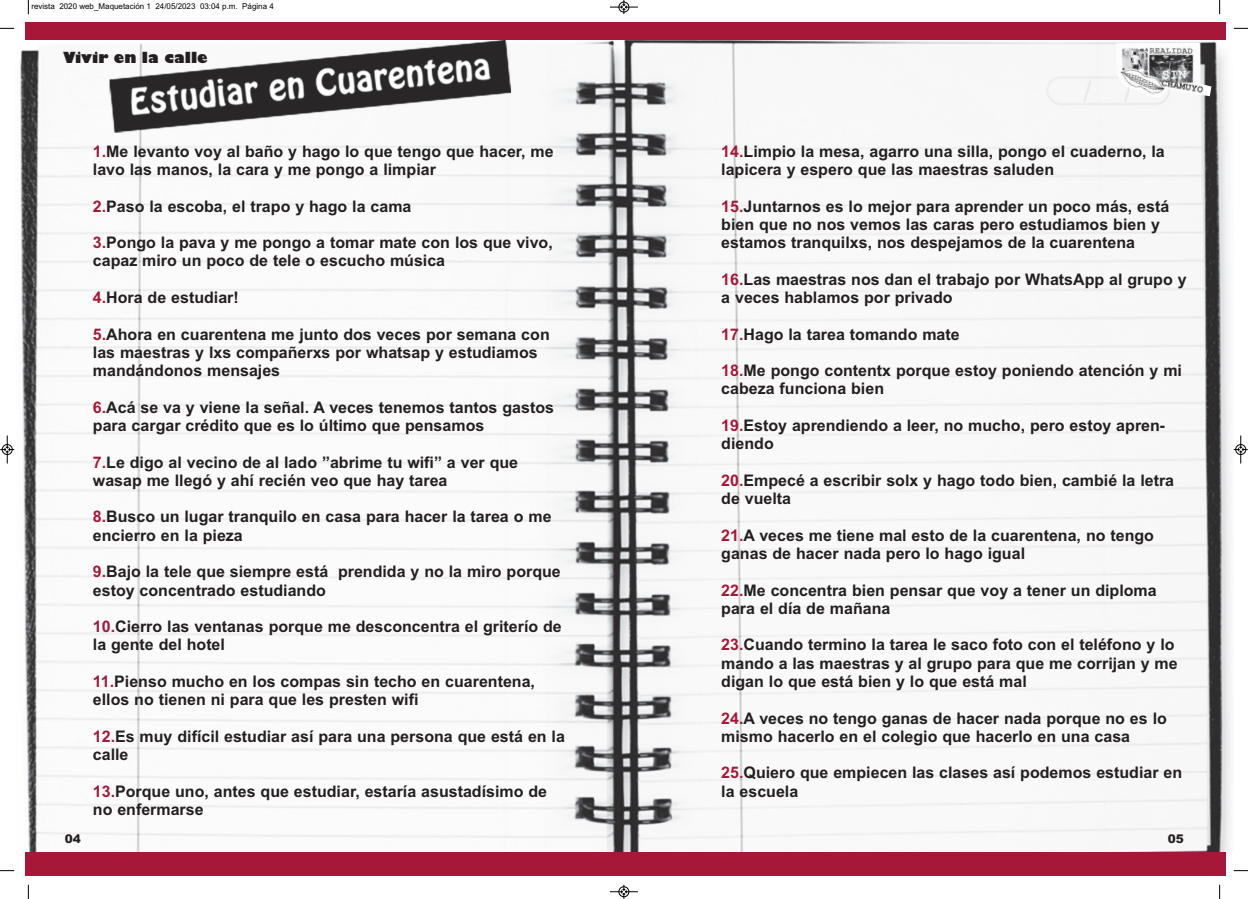
<style>
.page{position:relative;width:1248px;height:899px;background:#fff}
.page>*{position:absolute;margin:0;border:0;box-sizing:border-box;transform-origin:0 0}
.t1{font:700 16px/18.3px "Arial";color:#231f20}
.t2{font:800 15px "Gill Sans";color:#231f20}
.t3{font:900 12px "Arial";color:#231f20}
.t4{font:8px "Arial";color:#000}
.s1{color:#a71737}
</style>
<div class="page">
<div style="left:25px;top:22px;width:1200px;height:853px;background:#a71737"></div>
<img style="left:14px;top:40px;width:1217px;height:811px">
<img style="left:1116px;top:43px;width:95px;height:54px">
<svg style="left:28px;top:0;width:1px;height:14px"></svg>
<svg style="left:0;top:28px;width:14px;height:1px"></svg>
<svg style="left:1219px;top:0;width:1px;height:14px"></svg>
<svg style="left:1233px;top:28px;width:14px;height:1px"></svg>
<svg style="left:28px;top:884px;width:1px;height:15px"></svg>
<svg style="left:0;top:870px;width:14px;height:1px"></svg>
<svg style="left:1219px;top:884px;width:1px;height:15px"></svg>
<svg style="left:1233px;top:870px;width:14px;height:1px"></svg>
<svg style="left:610px;top:0;width:28px;height:14px"></svg>
<svg style="left:610px;top:884px;width:28px;height:14px"></svg>
<svg style="left:0;top:435px;width:14px;height:28px"></svg>
<svg style="left:1233px;top:435px;width:14px;height:28px"></svg>
<p class="t4" style="left:31px;top:2px;width:244px">revista 2020 web_Maquetación 1 24/05/2023 03:04 p.m. Página 4</p>
<p class="t2" style="left:63px;top:49px;width:146px">Vivir en la calle</p>
<p class="t1" style="left:93px;top:142px;width:462px"><span class="s1">1.</span>Me levanto voy al baño y hago lo que tengo que hacer, me lavo las manos, la cara y me pongo a limpiar</p>
<p class="t1" style="left:93px;top:197px;width:320px"><span class="s1">2.</span>Paso la escoba, el trapo y hago la cama</p>
<p class="t1" style="left:93px;top:233px;width:461px"><span class="s1">3.</span>Pongo la pava y me pongo a tomar mate con los que vivo, capaz miro un poco de tele o escucho música</p>
<p class="t1" style="left:93px;top:288px;width:147px"><span class="s1">4.</span>Hora de estudiar!</p>
<p class="t1" style="left:93px;top:325px;width:458px"><span class="s1">5.</span>Ahora en cuarentena me junto dos veces por semana con las maestras y lxs compañerxs por whatsap y estudiamos mandándonos mensajes</p>
<p class="t1" style="left:93px;top:398px;width:462px"><span class="s1">6.</span>Acá se va y viene la señal. A veces tenemos tantos gastos para cargar crédito que es lo último que pensamos</p>
<p class="t1" style="left:93px;top:453px;width:426px"><span class="s1">7.</span>Le digo al vecino de al lado ”abrime tu wifi” a ver que wasap me llegó y ahí recién veo que hay tarea</p>
<p class="t1" style="left:93px;top:508px;width:460px"><span class="s1">8.</span>Busco un lugar tranquilo en casa para hacer la tarea o me encierro en la pieza</p>
<p class="t1" style="left:93px;top:562px;width:469px"><span class="s1">9.</span>Bajo la tele que siempre está prendida y no la miro porque estoy concentrado estudiando</p>
<p class="t1" style="left:93px;top:617px;width:470px"><span class="s1">10.</span>Cierro las ventanas porque me desconcentra el griterío de la gente del hotel</p>
<p class="t1" style="left:93px;top:672px;width:443px"><span class="s1">11.</span>Pienso mucho en los compas sin techo en cuarentena, ellos no tienen ni para que les presten wifi</p>
<p class="t1" style="left:93px;top:727px;width:473px"><span class="s1">12.</span>Es muy difícil estudiar así para una persona que está en la calle</p>
<p class="t1" style="left:93px;top:782px;width:455px"><span class="s1">13.</span>Porque uno, antes que estudiar, estaría asustadísimo de no enfermarse</p>
<p class="t1" style="left:721px;top:142px;width:445px"><span class="s1">14.</span>Limpio la mesa, agarro una silla, pongo el cuaderno, la lapicera y espero que las maestras saluden</p>
<p class="t1" style="left:721px;top:197px;width:449px"><span class="s1">15.</span>Juntarnos es lo mejor para aprender un poco más, está bien que no nos vemos las caras pero estudiamos bien y estamos tranquilxs, nos despejamos de la cuarentena</p>
<p class="t1" style="left:721px;top:270px;width:466px"><span class="s1">16.</span>Las maestras nos dan el trabajo por WhatsApp al grupo y a veces hablamos por privado</p>
<p class="t1" style="left:721px;top:325px;width:240px"><span class="s1">17.</span>Hago la tarea tomando mate</p>
<p class="t1" style="left:721px;top:361px;width:462px"><span class="s1">18.</span>Me pongo contentx porque estoy poniendo atención y mi cabeza funciona bien</p>
<p class="t1" style="left:721px;top:416px;width:445px"><span class="s1">19.</span>Estoy aprendiendo a leer, no mucho, pero estoy apren&shy;diendo</p>
<p class="t1" style="left:721px;top:471px;width:454px"><span class="s1">20.</span>Empecé a escribir solx y hago todo bien, cambié la letra de vuelta</p>
<p class="t1" style="left:721px;top:526px;width:434px"><span class="s1">21.</span>A veces me tiene mal esto de la cuarentena, no tengo ganas de hacer nada pero lo hago igual</p>
<p class="t1" style="left:721px;top:581px;width:437px"><span class="s1">22.</span>Me concentra bien pensar que voy a tener un diploma para el día de mañana</p>
<p class="t1" style="left:721px;top:636px;width:458px"><span class="s1">23.</span>Cuando termino la tarea le saco foto con el teléfono y lo mando a las maestras y al grupo para que me corrijan y me digan lo que está bien y lo que está mal</p>
<p class="t1" style="left:721px;top:709px;width:447px"><span class="s1">24.</span>A veces no tengo ganas de hacer nada porque no es lo mismo hacerlo en el colegio que hacerlo en una casa</p>
<p class="t1" style="left:721px;top:763px;width:462px"><span class="s1">25.</span>Quiero que empiecen las clases así podemos estudiar en la escuela</p>
<p class="t3" style="left:65px;top:832px;width:18px">04</p>
<p class="t3" style="left:1167px;top:832px;width:18px">05</p>
</div>
